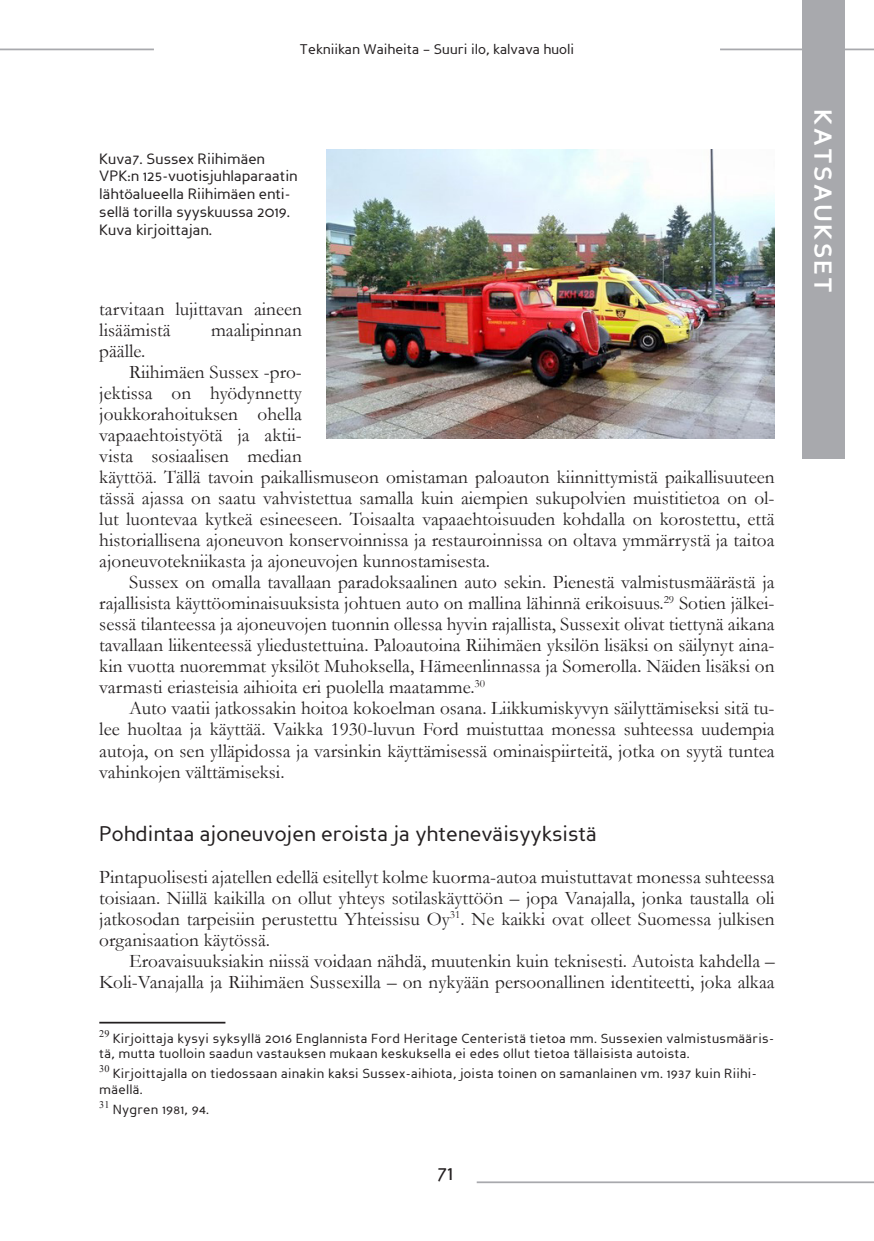
<style>
.page{position:relative;width:874px;height:1241px;background:#fff}
.page>*{position:absolute;margin:0;border:0;box-sizing:border-box;transform-origin:0 0}
.t1{font:700 24.5px "Perspective Sans";letter-spacing:.1em;color:#fff}
.Otsikko2_kopio{font:21px "Perspective Sans";color:#231f20}
.Leipäteksti{font:19.25px/21px "Garamond";color:#231f20}
.Leipäteksti_1{font:19.25px/21px "Garamond";color:#231f20;text-align:justify}
.Kuvateksti{font:14.88px/17.8px "Perspective Sans";color:#231f20}
.t2{font:14px "Perspective Sans";color:#231f20}
.Viite{font:13.12px/15.8px "Perspective Sans";letter-spacing:.02em;color:#231f20}
</style>
<div class="page">
<hr style="left:719px;top:49px;width:154px;height:1px;background:#a8a9ad">
<hr style="left:0;top:49px;width:154px;height:1px;background:#a8a9ad">
<div style="left:801px;top:0;width:42px;height:458px;background:#a8a9ad"></div>
<hr style="left:476px;top:1181px;width:397px;height:1px;background:#a8a9ad">
<hr style="left:99px;top:1021px;width:126px;height:2px;background:#231f20">
<img style="left:326px;top:149px;width:448px;height:289px">
<p class="t2" style="left:299px;top:41px;width:276px">Tekniikan Waiheita – Suuri ilo, kalvava huoli</p>
<p class="Kuvateksti" style="left:99px;top:150px;width:200px">Kuva7. Sussex Riihimäen<br>VPK:n 125-vuotisjuhlaparaatin lähtöalueella Riihimäen enti&shy;sellä torilla syyskuussa 2019.<br>Kuva kirjoittajan.</p>
<p class="Leipäteksti" style="left:99px;top:298px;width:204px">tarvitaan lujittavan aineen lisäämistä</p>
<p class="Leipäteksti" style="left:211px;top:319px;width:92px">maalipinnan</p>
<p class="Leipäteksti" style="left:99px;top:340px;width:48px">päälle.</p>
<p class="Leipäteksti" style="left:99px;top:361px;width:676px;text-indent:30px">Riihimäen Sussex -pro-<br>jektissa on hyödynnetty<br>joukkorahoituksen ohella<br>vapaaehtoistyötä ja aktii-<br>vista sosiaalisen median<br>käyttöä. Tällä tavoin paikallismuseon omistaman paloauton kiinnittymistä paikallisuuteen tässä ajassa on saatu vahvistettua samalla kuin aiempien sukupolvien muistitietoa on ol&shy;lut luontevaa kytkeä esineeseen. Toisaalta vapaaehtoisuuden kohdalla on korostettu, että historiallisena ajoneuvon konservoinnissa ja restauroinnissa on oltava ymmärrystä ja taitoa ajoneuvotekniikasta ja ajoneuvojen kunnostamisesta.</p>
<p class="Leipäteksti" style="left:99px;top:571px;width:676px;text-align:justify;text-indent:30px">Sussex on omalla tavallaan paradoksaalinen auto sekin. Pienestä valmistusmäärästä ja rajallisista käyttöominaisuuksista johtuen auto on mallina lähinnä erikoisuus.<sup>29</sup> Sotien jälkei&shy;sessä tilanteessa ja ajoneuvojen tuonnin ollessa hyvin rajallista, Sussexit olivat tiettynä aikana tavallaan liikenteessä yliedustettuina. Paloautoina Riihimäen yksilön lisäksi on säilynyt aina&shy;kin vuotta nuoremmat yksilöt Muhoksella, Hämeenlinnassa ja Somerolla. Näiden lisäksi on varmasti eriasteisia aihioita eri puolella maatamme.<sup>30</sup></p>
<p class="Leipäteksti" style="left:99px;top:697px;width:676px;text-align:justify;text-indent:30px">Auto vaatii jatkossakin hoitoa kokoelman osana. Liikkumiskyvyn säilyttämiseksi sitä tu&shy;lee huoltaa ja käyttää. Vaikka 1930-luvun Ford muistuttaa monessa suhteessa uudempia autoja, on sen ylläpidossa ja varsinkin käyttämisessä ominaispiirteitä, jotka on syytä tuntea vahinkojen välttämiseksi.</p>
<p class="Otsikko2_kopio" style="left:99px;top:821px;width:499px">Pohdintaa ajoneuvojen eroista ja yhteneväisyyksistä</p>
<p class="Leipäteksti_1" style="left:99px;top:865px;width:676px">Pintapuolisesti ajatellen edellä esitellyt kolme kuorma-autoa muistuttavat monessa suhteessa toisiaan. Niillä kaikilla on ollut yhteys sotilaskäyttöön – jopa Vanajalla, jonka taustalla oli jatkosodan tarpeisiin perustettu Yhteissisu Oy<sup>31</sup>. Ne kaikki ovat olleet Suomessa julkisen organisaation käytössä.</p>
<p class="Leipäteksti" style="left:99px;top:949px;width:676px;text-align:right">Eroavaisuuksiakin niissä voidaan nähdä, muutenkin kuin teknisesti. Autoista kahdella –<br>Koli-Vanajalla ja Riihimäen Sussexilla – on nykyään persoonallinen identiteetti, joka alkaa</p>
<p class="Viite" style="left:99px;top:1030px;width:676px"><sup>29</sup> Kirjoittaja kysyi syksyllä 2016 Englannista Ford Heritage Centeristä tietoa mm. Sussexien valmistusmääris&shy;tä, mutta tuolloin saadun vastauksen mukaan keskuksella ei edes ollut tietoa tällaisista autoista.</p>
<p class="Viite" style="left:99px;top:1065px;width:658px"><sup>30</sup> Kirjoittajalla on tiedossaan ainakin kaksi Sussex-aihiota, joista toinen on samanlainen vm. 1937 kuin Riihi&shy;mäellä.</p>
<p class="Viite" style="left:99px;top:1101px;width:111px"><sup>31</sup> Nygren 1981, 94.</p>
<p class="Otsikko2_kopio" style="left:437px;top:1160px;width:18px">71</p>
<p class="t1" style="left:837px;top:109px;width:185px;rotate:90deg">KATSAUKSET</p>
</div>
